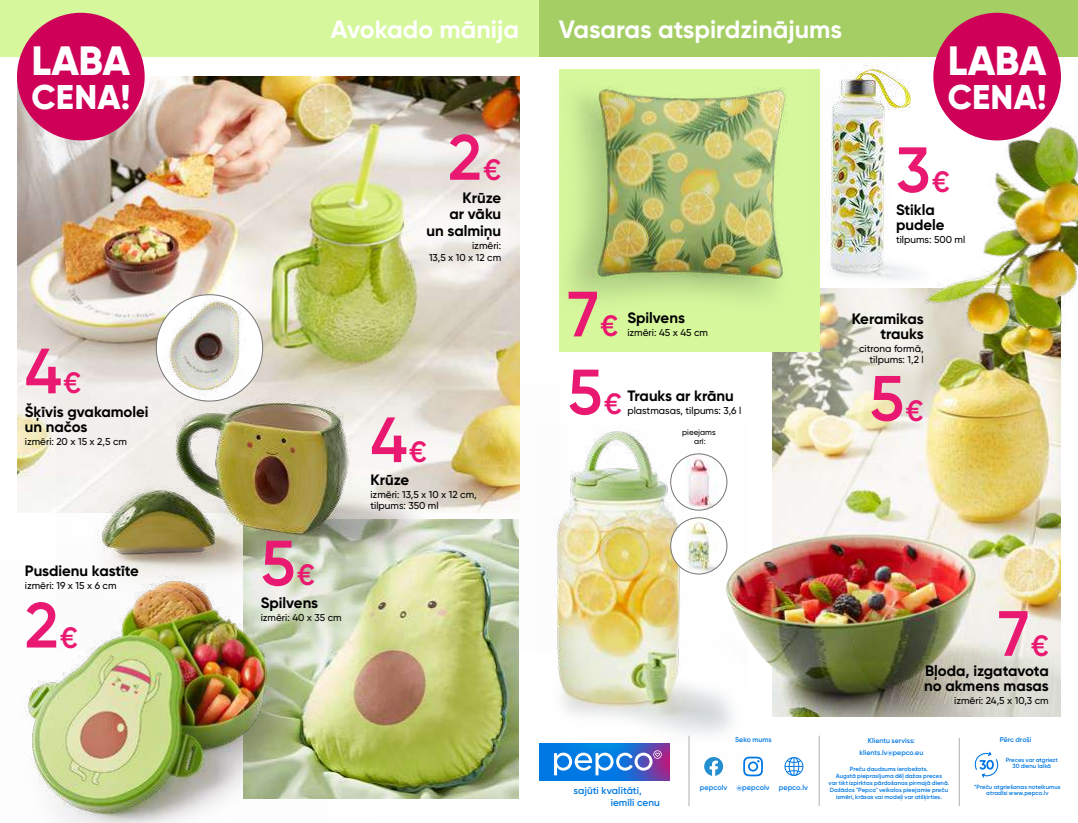
<style>
.page{position:relative;width:1078px;height:823px;background:#fff}
.page>*{position:absolute;margin:0;border:0;box-sizing:border-box;transform-origin:0 0}
.t1{font:600 63.8px "Gilroy";color:#e91871}
.t2{font:800 40.7px "Gilroy";letter-spacing:-.01em;color:#fff}
.t3{font:800 34.1px "Gilroy";letter-spacing:.01em;color:#fff}
.t4{font:700 25px "Gilroy";color:#fff}
.t5{font:700 15px/15px "Gilroy";color:#000}
.t6{font:500 10px/11.2px "Gilroy";color:#000;text-align:right}
.t7{font:600 10px/12px "Gilroy";letter-spacing:.005em;color:#0078e3}
.t8{font:500 8px/9px "Gilroy";color:#000;text-align:center}
.t9{font:600 7.3px "Gilroy";letter-spacing:.005em;color:#0078e3}
.t10{font:600 7px/12px "Gilroy";color:#0078e3;text-align:center}
.t11{font:600 6px/7px "Gilroy";letter-spacing:.005em;color:#0078e3;text-align:center}
.s1{font-size:29.4px}
</style>
<div class="page">
<img style="left:557px;top:431px;width:175px;height:343px">
<img style="left:17px;top:77px;width:502px;height:435px">
<img style="left:772px;top:288px;width:288px;height:428px">
<img style="left:724px;top:545px;width:81px;height:137px">
<img style="left:377px;top:649px;width:141px;height:149px">
<div style="left:0;top:0;width:539px;height:57px;background:#d6f79c"></div>
<svg style="left:725px;top:284px;width:199px;height:171px"></svg>
<div style="left:539px;top:0;width:538px;height:57px;background:#a5ce65"></div>
<div style="left:558px;top:70px;width:261px;height:281px;background:#d6f79c"></div>
<img style="left:670px;top:453px;width:56px;height:57px;border-radius:28px">
<div style="left:670px;top:453px;width:57px;height:57px;border:1px solid #767576;border-radius:50%"></div>
<img style="left:670px;top:517px;width:55px;height:56px">
<div style="left:670px;top:517px;width:57px;height:57px;border:1px solid #767576;border-radius:50%"></div>
<img style="left:156px;top:294px;width:106px;height:107px;border-radius:53px">
<img style="left:558px;top:69px;width:250px;height:253px">
<img style="left:65px;top:649px;width:312px;height:173px">
<img style="left:22px;top:649px;width:304px;height:171px">
<img style="left:808px;top:69px;width:50px;height:216px">
<img style="left:858px;top:23px;width:219px;height:414px">
<img style="left:57px;top:366px;width:463px;height:18px">
<img style="left:57px;top:384px;width:503px;height:265px">
<hr style="left:818px;top:735px;width:1px;height:70px;background:#aeaeaf">
<hr style="left:688px;top:735px;width:1px;height:70px;background:#aeaeaf">
<hr style="left:958px;top:737px;width:1px;height:68px;background:#aeaeaf">
<svg style="left:704px;top:756px;width:19px;height:19px"></svg>
<svg style="left:784px;top:757px;width:19px;height:18px"></svg>
<svg style="left:743px;top:756px;width:19px;height:19px"></svg>
<svg style="left:974px;top:751px;width:24px;height:27px"></svg>
<svg style="left:539px;top:742px;width:130px;height:38px;background:#4985d9"></svg>
<div style="left:933px;top:13px;width:127px;height:127px;background:#ce0058;border-radius:50%"></div>
<div style="left:17px;top:13px;width:128px;height:127px;background:#ce0058;border-radius:50%"></div>
<h2 class="t2" style="left:31px;top:35px;width:100px">LABA</h2>
<h3 class="t3" style="left:32px;top:75px;width:100px">CENA!</h3>
<h1 class="t1" style="left:25px;top:331px;width:58px">4<span class="s1">€</span></h1>
<h3 class="t5" style="left:25px;top:404px;width:125px">Šķīvis gvakamolei un načos</h3>
<h3 class="t6" style="left:25px;top:435px;width:104px">izmēri: 20 x 15 x 2,5 cm</h3>
<h3 class="t5" style="left:25px;top:563px;width:115px">Pusdienu kastīte</h3>
<h3 class="t6" style="left:25px;top:580px;width:93px">izmēri: 19 x 15 x 6 cm</h3>
<h1 class="t1" style="left:25px;top:585px;width:55px">2<span class="s1">€</span></h1>
<h3 class="t4" style="left:331px;top:14px;width:190px">Avokado mānija</h3>
<h3 class="t4" style="left:558px;top:14px;width:285px">Vasaras atspirdzinājums</h3>
<h1 class="t1" style="left:448px;top:118px;width:55px">2<span class="s1">€</span></h1>
<h3 class="t5" style="left:426px;top:189px;width:76px;line-height:16.8px;text-align:right">Krūze<br>ar vāku<br>un salmiņu</h3>
<h3 class="t6" style="left:429px;top:240px;width:74px">izmēri:<br>13,5 x 10 x 12 cm</h3>
<h2 class="t2" style="left:947px;top:35px;width:100px">LABA</h2>
<h3 class="t3" style="left:947px;top:75px;width:100px">CENA!</h3>
<h1 class="t1" style="left:895px;top:130px;width:55px">3<span class="s1">€</span></h1>
<h3 class="t5" style="left:895px;top:202px;width:50px">Stikla pudele</h3>
<h3 class="t6" style="left:895px;top:234px;width:71px">tilpums: 500 ml</h3>
<h1 class="t1" style="left:260px;top:523px;width:56px">5<span class="s1">€</span></h1>
<h3 class="t5" style="left:260px;top:595px;width:59px">Spilvens</h3>
<h3 class="t6" style="left:260px;top:611px;width:83px">izmēri: 40 x 35 cm</h3>
<h1 class="t1" style="left:370px;top:400px;width:58px">4<span class="s1">€</span></h1>
<h3 class="t5" style="left:370px;top:472px;width:40px">Krūze</h3>
<h3 class="t6" style="left:370px;top:488px;width:108px;text-align:left">izmēri: 13,5 x 10 x 12 cm, tilpums: 350 ml</h3>
<h1 class="t1" style="left:567px;top:274px;width:52px">7<span class="s1">€</span></h1>
<h3 class="t5" style="left:627px;top:310px;width:59px">Spilvens</h3>
<h3 class="t6" style="left:627px;top:327px;width:82px">izmēri: 45 x 45 cm</h3>
<h1 class="t1" style="left:567px;top:352px;width:56px">5<span class="s1">€</span></h1>
<h3 class="t5" style="left:627px;top:388px;width:108px">Trauks ar krānu</h3>
<h3 class="t6" style="left:627px;top:405px;width:115px">plastmasas, tilpums: 3,6 l</h3>
<h3 class="t8" style="left:682px;top:428px;width:35px">pieejams arī:</h3>
<h3 class="t5" style="left:851px;top:311px;width:73px;text-align:right">Keramikas trauks</h3>
<h3 class="t6" style="left:858px;top:342px;width:66px">citrona formā, tilpums: 1,2 l</h3>
<h1 class="t1" style="left:869px;top:358px;width:56px">5<span class="s1">€</span></h1>
<h1 class="t1" style="left:997px;top:593px;width:52px">7<span class="s1">€</span></h1>
<h3 class="t5" style="left:923px;top:662px;width:126px">Bļoda, izgatavota no akmens masas</h3>
<h3 class="t6" style="left:953px;top:694px;width:96px">izmēri: 24,5 x 10,3 cm</h3>
<h3 class="t7" style="left:610px;top:783px;width:51px;text-indent:-37px">sajūti kvalitāti, iemīli cenu</h3>
<p class="t10" style="left:735px;top:733px;width:38px">Seko mums</p>
<p class="t9" style="left:699px;top:782px;width:110px">pepcolv @pepcolv pepco.lv</p>
<p class="t10" style="left:859px;top:733px;width:65px">Klientu serviss: klients.lv@pepco.eu</p>
<p class="t11" style="left:828px;top:764px;width:122px">Preču daudzums ierobežots.<br>Augstā pieprasījuma dēļ dažas preces<br>var tikt izpirktas pārdošanas pirmajā dienā.<br>Dažādos "Pepco" veikalos pieejamie preču izmēri, krāsas vai modeļi var atšķirties.</p>
<p class="t10" style="left:999px;top:733px;width:33px">Pērc droši</p>
<p class="t11" style="left:1005px;top:756px;width:53px;line-height:6px">Preces var atgriezt<br>30 dienu laikā</p>
<p class="t11" style="left:973px;top:783px;width:88px;line-height:6px">*Preču atgriešanas noteikumus atradīsi www.pepco.lv</p>
</div>
